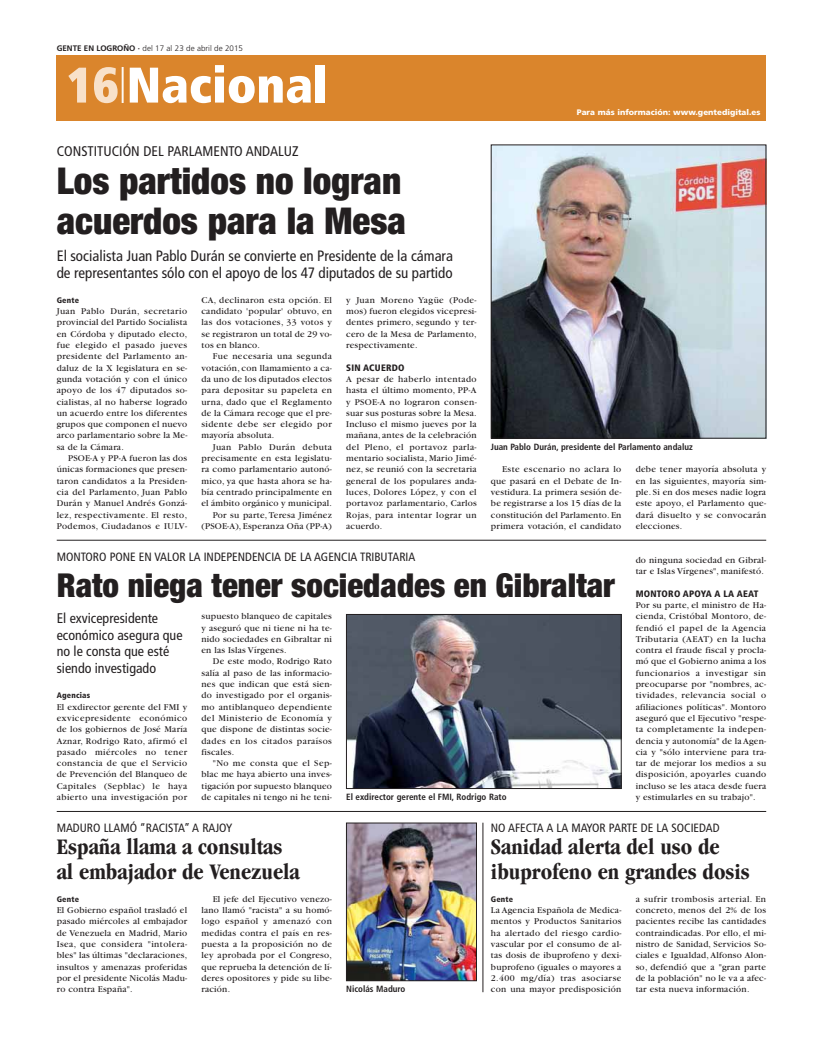
<style>
.page{position:relative;width:823px;height:1049px;background:#fff}
.page>*{position:absolute;margin:0;border:0;box-sizing:border-box;transform-origin:0 0}
.t1{font:900 condensed 50px "Frutiger";color:#fff}
.t2{font:900 condensed 37px/40px "Helvetica Neue";color:#231f20}
.t3{font:900 condensed 33px "Helvetica Neue";color:#231f20}
.t4{font:700 condensed 23px/25px "Garamond";color:#231f20}
.t5{font:condensed 15px/17.5px "Frutiger";color:#231f20}
.t6{font:condensed 14px/16.5px "Frutiger";color:#231f20}
.t7{font:condensed 12px "Frutiger";color:#231f20}
.t8{font:9.3px/11.3px "Garamond";letter-spacing:.025em;color:#231f20;text-align:justify}
.t9{font:900 condensed 9.3px "Frutiger";letter-spacing:.025em;color:#231f20}
.t10{font:700 condensed 9px "Frutiger";color:#231f20}
.t11{font:300 8px "Frutiger";color:#fff}
.t12{font:900 8px "Frutiger";color:#fff}
.t13{font:300 8px "Frutiger";color:#231f20}
.t14{font:900 condensed 8px "Frutiger";letter-spacing:.025em;color:#231f20}
.s1{font-weight:700}
.s2{color:#f8e1ca}
.s3{font-weight:900;font-stretch:condensed;font-size:16px;color:#c7d9f0}
.s4{font-stretch:condensed;font-size:16px}
</style>
<div class="page">
<img style="left:348px;top:825px;width:126px;height:154px">
<div style="left:346px;top:823px;width:130px;height:158px;border:1px solid #231f20"></div>
<img style="left:348px;top:616px;width:271px;height:171px">
<div style="left:346px;top:614px;width:275px;height:175px;border:1px solid #231f20"></div>
<hr style="left:57px;top:811px;width:708px;height:1px;background:#231f20">
<hr style="left:57px;top:540px;width:708px;height:1px;background:#231f20">
<img style="left:491px;top:145px;width:275px;height:294px">
<div style="left:490px;top:145px;width:275px;height:293px;border:1px solid #231f20"></div>
<div style="left:57px;top:55px;width:708px;height:65px;background:#da852c"></div>
<hr style="left:482px;top:823px;width:1px;height:169px;background:#231f20">
<p class="t13" style="left:57px;top:45px;width:188px"><span class="s1">GENTE EN LOGROÑO ·</span> del 17 al 23 de abril de 2015</p>
<h1 class="t1" style="left:67px;top:65px;width:262px"><span class="s2">16</span><sup>|</sup>Nacional</h1>
<p class="t11" style="left:72px;top:97px;width:222px"><span class="s3">22</span><span class="s4">|</span><span class="s1">GENTE EN VALLADOLID ·</span> del 23 al 29 de enero de 2009</p>
<h3 class="t6" style="left:57px;top:143px;width:243px">CONSTITUCIÓN DEL PARLAMENTO ANDALUZ</h3>
<h2 class="t2" style="left:57px;top:164px;width:350px">Los partidos no logran acuerdos para la Mesa</h2>
<h3 class="t5" style="left:57px;top:248px;width:397px">El socialista Juan Pablo Durán se convierte en Presidente de la cámara de representantes sólo con el apoyo de los 47 diputados de su partido</h3>
<p class="t14" style="left:57px;top:297px;width:24px">Gente</p>
<p class="t8" style="left:57px;top:306px;width:132px">Juan Pablo Durán, secretario provincial del Partido Socialista en Córdoba y diputado electo, fue elegido el pasado jueves presidente del Parlamento an&shy;daluz de la X legislatura en se&shy;gunda votación y con el único apoyo de los 47 diputados so&shy;cialistas, al no haberse logrado un acuerdo entre los diferentes grupos que componen el nuevo arco parlamentario sobre la Me&shy;sa de la Cámara.</p>
<p class="t8" style="left:57px;top:453px;width:132px;text-indent:11px">PSOE-A y PP-A fueron las dos únicas formaciones que presen&shy;taron candidatos a la Presiden&shy;cia del Parlamento, Juan Pablo Durán y Manuel Andrés Gonzá&shy;lez, respectivamente. El resto, Podemos, Ciudadanos e IULV-</p>
<p class="t8" style="left:201px;top:295px;width:132px">CA, declinaron esta opción. El candidato 'popular' obtuvo, en las dos votaciones, 33 votos y se registraron un total de 29 vo&shy;tos en blanco.</p>
<p class="t8" style="left:201px;top:352px;width:132px;text-indent:11px">Fue necesaria una segunda votación, con llamamiento a ca&shy;da uno de los diputados electos para depositar su papeleta en urna, dado que el Reglamento de la Cámara recoge que el pre&shy;sidente debe ser elegido por mayoría absoluta.</p>
<p class="t8" style="left:201px;top:442px;width:132px;text-align:right">Juan Pablo Durán debuta precisamente en esta legislatu&shy;ra como parlamentario autonó&shy;mico, ya que hasta ahora se ha&shy;bía centrado principalmente en el ámbito orgánico y municipal.<br>Por su parte, Teresa Jiménez (PSOE-A), Esperanza Oña (PP-A)</p>
<p class="t8" style="left:346px;top:295px;width:132px">y Juan Moreno Yagüe (Pode&shy;mos) fueron elegidos vicepresi&shy;dentes primero, segundo y ter&shy;cero de la Mesa de Parlamento, respectivamente.</p>
<p class="t9" style="left:346px;top:364px;width:60px">SIN ACUERDO</p>
<p class="t8" style="left:346px;top:374px;width:132px">A pesar de haberlo intentado hasta el último momento, PP-A y PSOE-A no lograron consen&shy;suar sus posturas sobre la Mesa.<br>Incluso el mismo jueves por la mañana, antes de la celebración del Pleno, el portavoz parla&shy;mentario socialista, Mario Jimé&shy;nez, se reunió con la secretaria general de los populares anda&shy;luces, Dolores López, y con el portavoz parlamentario, Carlos Rojas, para intentar lograr un acuerdo.</p>
<p class="t12" style="left:576px;top:109px;width:185px">Para más información: www.gentedigital.es</p>
<p class="t10" style="left:490px;top:443px;width:203px">Juan Pablo Durán, presidente del Parlamento andaluz</p>
<p class="t8" style="left:490px;top:465px;width:132px;text-indent:11px">Este escenario no aclara lo que pasará en el Debate de In&shy;vestidura. La primera sesión de&shy;be registrarse a los 15 días de la constitución del Parlamento. En primera votación, el candidato</p>
<p class="t8" style="left:635px;top:465px;width:132px">debe tener mayoría absoluta y en las siguientes, mayoría sim&shy;ple. Si en dos meses nadie logra este apoyo, el Parlamento que&shy;dará disuelto y se convocarán elecciones.</p>
<p class="t7" style="left:57px;top:551px;width:360px">MONTORO PONE EN VALOR LA INDEPENDENCIA DE LA AGENCIA TRIBUTARIA</p>
<h3 class="t3" style="left:57px;top:573px;width:559px">Rato niega tener sociedades en Gibraltar</h3>
<h3 class="t6" style="left:57px;top:611px;width:127px">El exvicepresidente económico asegura que no le consta que esté siendo investigado</h3>
<p class="t8" style="left:201px;top:611px;width:132px">supuesto blanqueo de capitales y aseguró que ni tiene ni ha te&shy;nido sociedades en Gibraltar ni en las Islas Vírgenes.</p>
<p class="t8" style="left:201px;top:657px;width:132px;text-indent:11px">De este modo, Rodrigo Rato salía al paso de las informacio&shy;nes que indican que está sien&shy;do investigado por el organis&shy;mo antiblanqueo dependiente del Ministerio de Economía y que dispone de distintas socie&shy;dades en los citados paraísos fiscales.</p>
<p class="t8" style="left:201px;top:758px;width:132px;text-indent:11px">"No me consta que el Sep&shy;blac me haya abierto una inves&shy;tigación por supuesto blanqueo de capitales ni tengo ni he teni-</p>
<p class="t14" style="left:57px;top:692px;width:35px">Agencias</p>
<p class="t8" style="left:57px;top:702px;width:132px">El exdirector gerente del FMI y exvicepresidente económico de los gobiernos de José María Aznar, Rodrigo Rato, afirmó el pasado miércoles no tener constancia de que el Servicio de Prevención del Blanqueo de Capitales (Sepblac) le haya abierto una investigación por</p>
<p class="t10" style="left:346px;top:793px;width:162px">El exdirector gerente el FMI, Rodrigo Rato</p>
<p class="t8" style="left:635px;top:555px;width:132px">do ninguna sociedad en Gibral&shy;tar e Islas Vírgenes", manifestó.</p>
<p class="t9" style="left:635px;top:590px;width:124px">MONTORO APOYA A LA AEAT</p>
<p class="t8" style="left:635px;top:600px;width:132px">Por su parte, el ministro de Ha&shy;cienda, Cristóbal Montoro, de&shy;fendió el papel de la Agencia Tributaria (AEAT) en la lucha contra el fraude fiscal y procla&shy;mó que el Gobierno anima a los funcionarios a investigar sin preocuparse por "nombres, ac&shy;tividades, relevancia social o afiliaciones políticas". Montoro aseguró que el Ejecutivo "respe&shy;ta completamente la indepen&shy;dencia y autonomía" de la Agen&shy;cia y "sólo interviene para tra&shy;tar de mejorar los medios a su disposición, apoyarles cuando incluso se les ataca desde fuera y estimularles en su trabajo".</p>
<p class="t7" style="left:57px;top:823px;width:177px">MADURO LLAMÓ “RACISTA” A RAJOY</p>
<h3 class="t4" style="left:57px;top:836px;width:244px">España llama a consultas al embajador de Venezuela</h3>
<p class="t14" style="left:57px;top:896px;width:24px">Gente</p>
<p class="t8" style="left:57px;top:905px;width:132px">El Gobierno español trasladó el pasado miércoles al embajador de Venezuela en Madrid, Mario Isea, que considera "intolera&shy;bles" las últimas "declaraciones, insultos y amenazas proferidas por el presidente Nicolás Madu&shy;ro contra España".</p>
<p class="t8" style="left:201px;top:894px;width:132px;text-indent:11px">El jefe del Ejecutivo venezo&shy;lano llamó "racista" a su homó&shy;logo español y amenazó con medidas contra el país en res&shy;puesta a la proposición no de ley aprobada por el Congreso, que reprueba la detención de lí&shy;deres opositores y pide su libe&shy;ración.</p>
<p class="t10" style="left:346px;top:985px;width:61px">Nicolás Maduro</p>
<p class="t7" style="left:490px;top:823px;width:230px">NO AFECTA A LA MAYOR PARTE DE LA SOCIEDAD</p>
<h3 class="t4" style="left:490px;top:836px;width:260px">Sanidad alerta del uso de ibuprofeno en grandes dosis</h3>
<p class="t14" style="left:490px;top:896px;width:24px">Gente</p>
<p class="t8" style="left:490px;top:905px;width:132px">La Agencia Española de Medica&shy;mentos y Productos Sanitarios ha alertado del riesgo cardio&shy;vascular por el consumo de al&shy;tas dosis de ibuprofeno y dexi&shy;buprofeno (iguales o mayores a 2.400 mg/día) tras asociarse con una mayor predisposición</p>
<p class="t8" style="left:635px;top:894px;width:132px">a sufrir trombosis arterial. En concreto, menos del 2% de los pacientes recibe las cantidades contraindicadas. Por ello, el mi&shy;nistro de Sanidad, Servicios So&shy;ciales e Igualdad, Alfonso Alon&shy;so, defendió que a "gran parte de la población" no le va a afec&shy;tar esta nueva información.</p>
</div>
